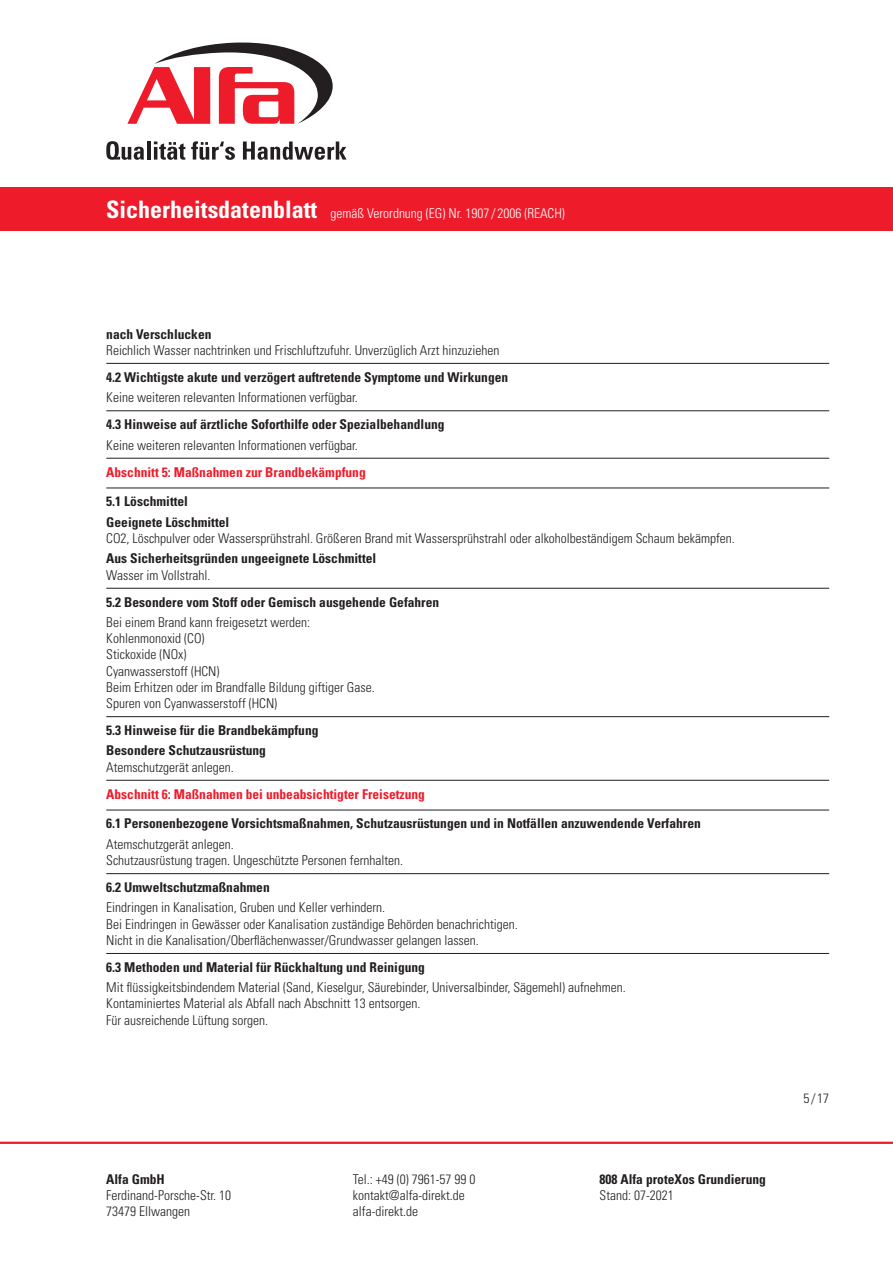
<style>
.page{position:relative;width:893px;height:1263px;background:#fff}
.page>*{position:absolute;margin:0;border:0;box-sizing:border-box;transform-origin:0 0}
.fließtext{font:300 condensed 13.5px/16.2px "Univers LT Std";color:#231f20}
.h3_gliederungspunkt{font:700 condensed 13.5px "Univers LT Std";color:#231f20}
.h4_zwischenueberschr{font:700 condensed 13.5px "Univers LT Std";color:#231f20}
.h2_abschnitt_1_2_3{font:700 condensed 13.5px "Univers LT Std";color:#ee1b2b}
.t1{font:300 condensed 13.5px "Univers LT Std";color:#fff}
.s1{font-weight:700;font-size:24px}
</style>
<div class="page">
<hr style="left:0;top:1142px;width:893px;height:2px;background:#ee1b2b">
<div style="left:0;top:187px;width:893px;height:44px;background:#ee1b2b"></div>
<svg style="left:106px;top:141px;width:38px;height:19px"></svg>
<hr style="left:147px;top:141px;width:3px;height:19px;background:#231f20">
<svg style="left:154px;top:141px;width:31px;height:19px"></svg>
<svg style="left:191px;top:141px;width:44px;height:19px"></svg>
<svg style="left:243px;top:141px;width:104px;height:19px"></svg>
<svg style="left:127px;top:42px;width:206px;height:82px"></svg>
<hr style="left:106px;top:363px;width:723px;height:1px;background:#231f20">
<hr style="left:106px;top:410px;width:723px;height:1px;background:#231f20">
<hr style="left:106px;top:458px;width:723px;height:1px;background:#231f20">
<hr style="left:106px;top:488px;width:723px;height:1px;background:#231f20">
<hr style="left:106px;top:810px;width:723px;height:1px;background:#231f20">
<hr style="left:106px;top:873px;width:723px;height:1px;background:#231f20">
<hr style="left:106px;top:953px;width:723px;height:1px;background:#231f20">
<hr style="left:106px;top:588px;width:723px;height:1px;background:#231f20">
<hr style="left:106px;top:716px;width:723px;height:1px;background:#231f20">
<hr style="left:106px;top:780px;width:723px;height:1px;background:#231f20">
<p class="t1" style="left:106px;top:205px;width:460px"><span class="s1">Sicherheitsdatenblatt</span> gemäß Verordnung (EG) Nr. 1907 / 2006 (REACH)</p>
<p class="h4_zwischenueberschr" style="left:106px;top:325px;width:107px">nach Verschlucken</p>
<p class="fließtext" style="left:106px;top:342px;width:395px">Reichlich Wasser nachtrinken und Frischluftzufuhr. Unverzüglich Arzt hinzuziehen</p>
<p class="h3_gliederungspunkt" style="left:106px;top:369px;width:403px">4.2 Wichtigste akute und verzögert auftretende Symptome und Wirkungen</p>
<p class="fließtext" style="left:106px;top:389px;width:253px">Keine weiteren relevanten Informationen verfügbar.</p>
<p class="h3_gliederungspunkt" style="left:106px;top:416px;width:340px">4.3 Hinweise auf ärztliche Soforthilfe oder Spezialbehandlung</p>
<p class="fließtext" style="left:106px;top:437px;width:253px">Keine weiteren relevanten Informationen verfügbar.</p>
<p class="h2_abschnitt_1_2_3" style="left:106px;top:463px;width:261px">Abschnitt 5: Maßnahmen zur Brandbekämpfung</p>
<p class="h3_gliederungspunkt" style="left:106px;top:493px;width:83px">5.1 Löschmittel</p>
<p class="h4_zwischenueberschr" style="left:106px;top:514px;width:124px">Geeignete Löschmittel</p>
<p class="fließtext" style="left:106px;top:530px;width:630px">CO2, Löschpulver oder Wassersprühstrahl. Größeren Brand mit Wassersprühstrahl oder alkoholbeständigem Schaum bekämpfen.</p>
<p class="h4_zwischenueberschr" style="left:106px;top:550px;width:271px">Aus Sicherheitsgründen ungeeignete Löschmittel</p>
<p class="fließtext" style="left:106px;top:567px;width:106px">Wasser im Vollstrahl.</p>
<p class="h3_gliederungspunkt" style="left:106px;top:593px;width:334px">5.2 Besondere vom Stoff oder Gemisch ausgehende Gefahren</p>
<p class="fließtext" style="left:106px;top:614px;width:270px">Bei einem Brand kann freigesetzt werden:<br>Kohlenmonoxid (CO)<br>Stickoxide (NOx)<br>Cyanwasserstoff (HCN)<br>Beim Erhitzen oder im Brandfalle Bildung giftiger Gase.<br>Spuren von Cyanwasserstoff (HCN)</p>
<p class="h3_gliederungspunkt" style="left:106px;top:722px;width:214px">5.3 Hinweise für die Brandbekämpfung</p>
<p class="h4_zwischenueberschr" style="left:106px;top:742px;width:161px">Besondere Schutzausrüstung</p>
<p class="fließtext" style="left:106px;top:759px;width:129px">Atemschutzgerät anlegen.</p>
<p class="h2_abschnitt_1_2_3" style="left:106px;top:785px;width:320px">Abschnitt 6: Maßnahmen bei unbeabsichtigter Freisetzung</p>
<p class="h3_gliederungspunkt" style="left:106px;top:815px;width:596px">6.1 Personenbezogene Vorsichtsmaßnahmen, Schutzausrüstungen und in Notfällen anzuwendende Verfahren</p>
<p class="fließtext" style="left:106px;top:836px;width:298px">Atemschutzgerät anlegen.<br>Schutzausrüstung tragen. Ungeschützte Personen fernhalten.</p>
<p class="h3_gliederungspunkt" style="left:106px;top:879px;width:165px">6.2 Umweltschutzmaßnahmen</p>
<p class="fließtext" style="left:106px;top:900px;width:413px">Eindringen in Kanalisation, Gruben und Keller verhindern.<br>Bei Eindringen in Gewässer oder Kanalisation zuständige Behörden benachrichtigen.<br>Nicht in die Kanalisation/Oberflächenwasser/Grundwasser gelangen lassen.</p>
<p class="h3_gliederungspunkt" style="left:106px;top:959px;width:320px">6.3 Methoden und Material für Rückhaltung und Reinigung</p>
<p class="fließtext" style="left:106px;top:979px;width:521px">Mit flüssigkeitsbindendem Material (Sand, Kieselgur, Säurebinder, Universalbinder, Sägemehl) aufnehmen.<br>Kontaminiertes Material als Abfall nach Abschnitt 13 entsorgen.<br>Für ausreichende Lüftung sorgen.</p>
<p class="h3_gliederungspunkt" style="left:106px;top:1171px;width:60px">Alfa GmbH</p>
<p class="fließtext" style="left:106px;top:1187px;width:126px">Ferdinand-Porsche-Str. 10<br>73479 Ellwangen</p>
<p class="fließtext" style="left:353px;top:1171px;width:124px">Tel.: +49 (0) 7961-57 99 0 kontakt@alfa-direkt.de alfa-direkt.de</p>
<p class="h3_gliederungspunkt" style="left:600px;top:1171px;width:168px">808 Alfa proteXos Grundierung</p>
<p class="fließtext" style="left:600px;top:1187px;width:76px">Stand: 07-2021</p>
<p class="fließtext" style="left:803px;top:1090px;width:27px">5/17</p>
</div>
